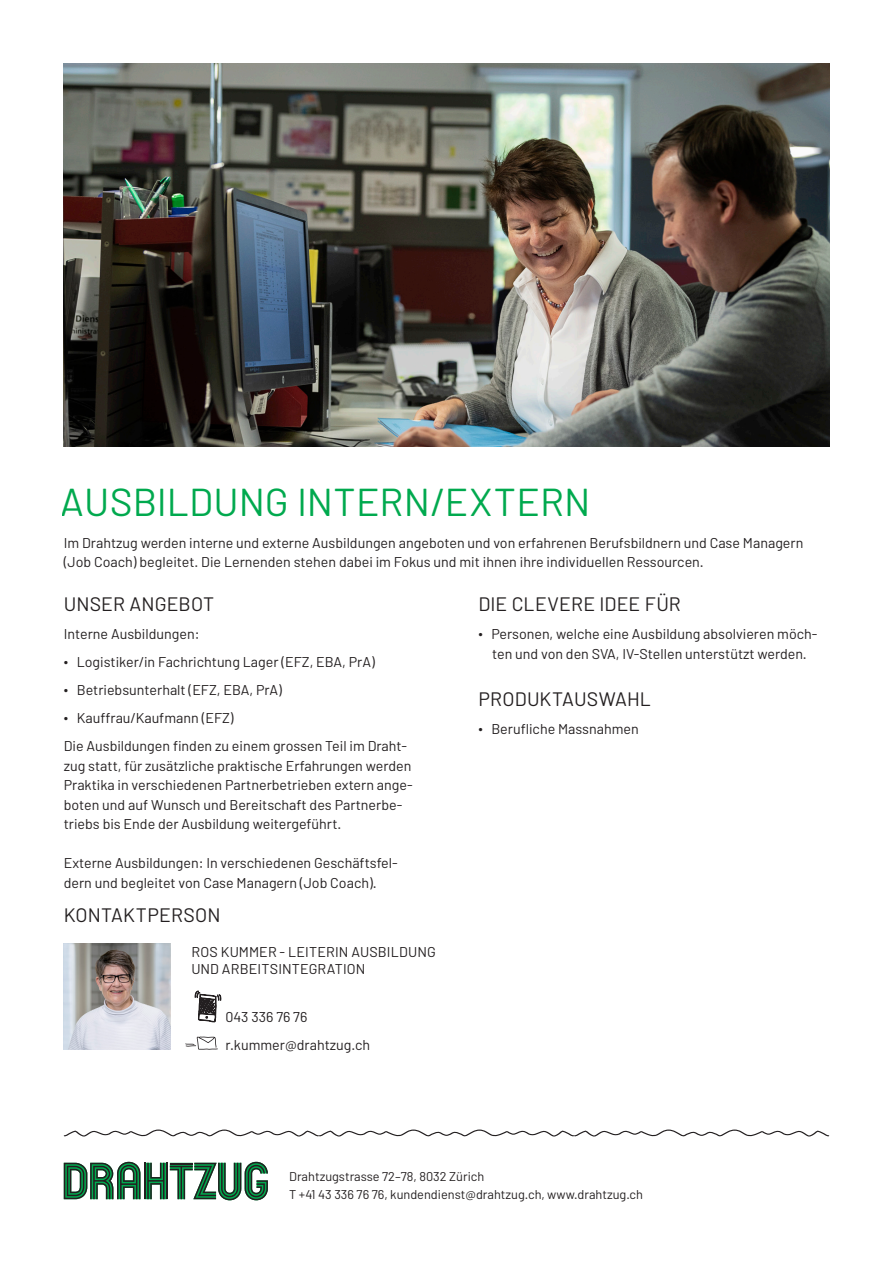
<style>
.page{position:relative;width:893px;height:1263px;background:#fff}
.page>*{position:absolute;margin:0;border:0;box-sizing:border-box;transform-origin:0 0}
.t1{font:39px "Barlow";letter-spacing:.005em;color:#00a94e}
.untertitel{font:19.5px "Barlow";letter-spacing:.01em;color:#231f20}
.lauftext{font:14.25px/19.5px "Barlow";color:#231f20}
.auszeichnung{font:14.25px "Barlow";letter-spacing:.01em;color:#231f20}
.adresse{font:12.75px "Barlow";color:#231f20}
.s1{color:#fff}
</style>
<div class="page">
<svg style="left:64px;top:1129px;width:765px;height:8px"></svg>
<svg style="left:64px;top:1162px;width:204px;height:38px"></svg>
<svg style="left:195px;top:991px;width:26px;height:31px"></svg>
<svg style="left:185px;top:1036px;width:33px;height:14px"></svg>
<img style="left:64px;top:943px;width:106px;height:107px">
<img style="left:64px;top:64px;width:765px;height:382px">
<h1 class="t1" style="left:61px;top:478px;width:531px">AUSBILDUNG INTERN/EXTERN</h1>
<p class="lauftext" style="left:64px;top:532px;width:741px">Im Drahtzug werden interne und externe Ausbildungen angeboten und von erfahrenen Berufsbildnern und Case Managern (Job Coach) begleitet. Die Lernenden stehen dabei im Fokus und mit ihnen ihre individuellen Ressourcen.</p>
<p class="untertitel" style="left:64px;top:592px;width:152px">UNSER ANGEBOT</p>
<p class="lauftext" style="left:64px;top:624px;width:137px">Interne Ausbildungen:</p>
<p class="lauftext" style="left:64px;top:652px;width:313px">∙ Logistiker/in Fachrichtung Lager (EFZ, EBA, PrA)</p>
<p class="lauftext" style="left:64px;top:680px;width:220px">∙ Betriebsunterhalt (EFZ, EBA, PrA)</p>
<p class="lauftext" style="left:64px;top:708px;width:171px">∙ Kauffrau/Kaufmann (EFZ)</p>
<p class="lauftext" style="left:64px;top:736px;width:350px">Die Ausbildungen finden zu einem grossen Teil im Draht&shy;zug statt, für zusätzliche praktische Erfahrungen werden Praktika in verschiedenen Partnerbetrieben extern ange&shy;boten und auf Wunsch und Bereitschaft des Partnerbe&shy;triebs bis Ende der Ausbildung weitergeführt.</p>
<p class="lauftext" style="left:64px;top:853px;width:335px">Externe Ausbildungen: In verschiedenen Geschäftsfel&shy;dern und begleitet von Case Managern (Job Coach).</p>
<p class="untertitel" style="left:64px;top:903px;width:158px">KONTAKTPERSON</p>
<p class="auszeichnung" style="left:191px;top:943px;width:246px">ROS KUMMER - LEITERIN AUSBILDUNG</p>
<p class="auszeichnung" style="left:191px;top:960px;width:176px">UND ARBEITSINTEGRATION</p>
<p class="lauftext" style="left:225px;top:1006px;width:84px">043 336 76 76</p>
<p class="lauftext" style="left:225px;top:1034px;width:146px">r.kummer@drahtzug.ch</p>
<p class="untertitel" style="left:478px;top:592px;width:204px">DIE CLEVERE IDEE FÜR</p>
<p class="lauftext" style="left:478px;top:624px;width:341px">∙ Personen, welche eine Ausbildung absolvieren möch&shy;<span class="s1">t</span> ten und von den SVA, IV-Stellen unterstützt werden.</p>
<p class="untertitel" style="left:478px;top:687px;width:174px">PRODUKTAUSWAHL</p>
<p class="lauftext" style="left:478px;top:719px;width:162px">∙ Berufliche Massnahmen</p>
<p class="adresse" style="left:289px;top:1169px;width:197px">Drahtzugstrasse 72–78, 8032 Zürich</p>
<p class="adresse" style="left:289px;top:1187px;width:355px">T +41 43 336 76 76, kundendienst@drahtzug.ch, www.drahtzug.ch</p>
</div>
